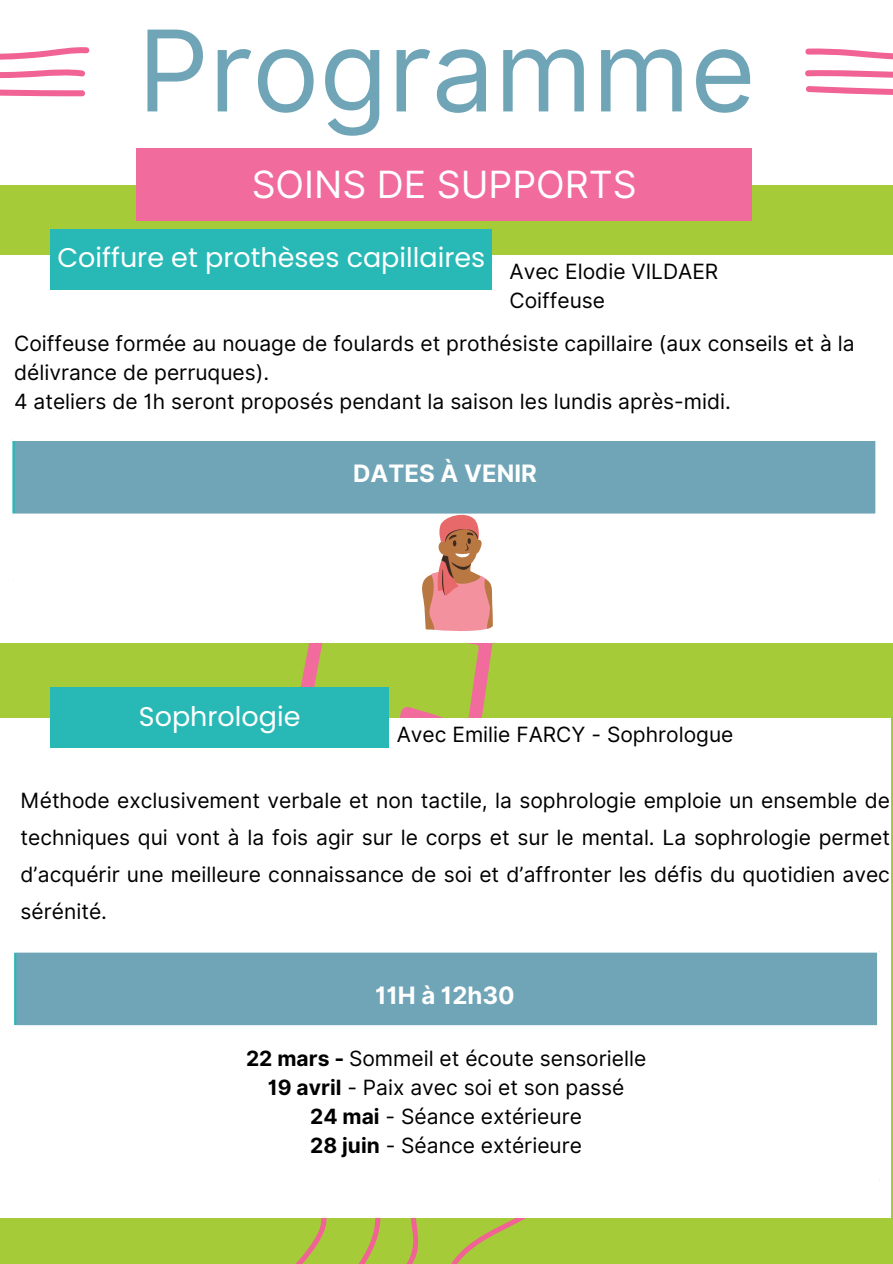
<style>
.page{position:relative;width:893px;height:1264px;background:#fff}
.page>*{position:absolute;margin:0;border:0;box-sizing:border-box;transform-origin:0 0}
.t1{font:112.5px "Inter";color:#6fa5b7}
.t2{font:37.5px "Inter";color:#fff}
.t3{font:27px "Poppins";color:#fff}
.t4{font:700 24px "Inter";color:#fff}
.t5{font:21px/37.2px "Inter";color:#000}
.s1{font-weight:700}
</style>
<div class="page">
<div style="left:0;top:0;width:892px;height:1263px;background:#a5cb39"></div>
<div style="left:0;top:0;width:892px;height:184px;background:#fff"></div>
<svg style="left:146px;top:1217px;width:181px;height:46px"></svg>
<svg style="left:327px;top:1217px;width:272px;height:46px"></svg>
<svg style="left:255px;top:642px;width:340px;height:76px"></svg>
<svg style="left:805px;top:48px;width:87px;height:12px"></svg>
<svg style="left:805px;top:70px;width:87px;height:8px"></svg>
<svg style="left:806px;top:86px;width:86px;height:9px"></svg>
<svg style="left:0;top:47px;width:89px;height:13px"></svg>
<svg style="left:0;top:69px;width:85px;height:9px"></svg>
<svg style="left:0;top:89px;width:85px;height:7px"></svg>
<div style="left:136px;top:148px;width:616px;height:72px;background:#f16c9d"></div>
<div style="left:0;top:255px;width:892px;height:387px;background:#fff"></div>
<div style="left:13px;top:439px;width:863px;height:76px;background:#6fa5b7"></div>
<hr style="left:12px;top:441px;width:3px;height:72px;background:#28b9b7">
<hr style="left:875px;top:441px;width:2px;height:138px;background:#fff">
<hr style="left:12px;top:439px;width:865px;height:2px;background:#fff">
<hr style="left:12px;top:513px;width:865px;height:3px;background:#fff">
<div style="left:51px;top:229px;width:441px;height:61px;background:#28b9b7"></div>
<div style="left:0;top:718px;width:890px;height:499px;background:#fff"></div>
<div style="left:51px;top:687px;width:338px;height:61px;background:#28b9b7"></div>
<div style="left:15px;top:951px;width:863px;height:75px;background:#6fa5b7"></div>
<hr style="left:14px;top:952px;width:2px;height:73px;background:#28b9b7">
<hr style="left:877px;top:952px;width:2px;height:226px;background:#fff">
<hr style="left:14px;top:950px;width:865px;height:2px;background:#fff">
<hr style="left:14px;top:1025px;width:865px;height:2px;background:#fff">
<svg style="left:422px;top:513px;width:71px;height:118px"></svg>
<p class="t1" style="left:137px;top:3px;width:619px">Programme</p>
<h2 class="t2" style="left:252px;top:161px;width:386px">SOINS DE SUPPORTS</h2>
<p class="t3" style="left:57px;top:239px;width:429px">Coiffure et prothèses capillaires</p>
<p class="t5" style="left:509px;top:253px;width:210px">Avec Elodie VILDAER</p>
<h4 class="t5" style="left:509px;top:282px;width:97px">Coiffeuse</h4>
<p class="t5" style="left:14px;top:328px;width:842px;line-height:29.2px">Coiffeuse formée au nouage de foulards et prothésiste capillaire (aux conseils et à la délivrance de perruques).</p>
<p class="t5" style="left:14px;top:383px;width:718px">4 ateliers de 1h seront proposés pendant la saison les lundis après-midi.</p>
<p class="t4" style="left:353px;top:459px;width:185px">DATES À VENIR</p>
<p class="t3" style="left:139px;top:697px;width:163px">Sophrologie</p>
<p class="t5" style="left:396px;top:716px;width:338px">Avec Emilie FARCY - Sophrologue</p>
<p class="t5" style="left:21px;top:781px;width:870px;text-align:justify">Méthode exclusivement verbale et non tactile, la sophrologie emploie un ensemble de techniques qui vont à la fois agir sur le corps et sur le mental. La sophrologie permet d’acquérir une meilleure connaissance de soi et d’affronter les défis du quotidien avec sérénité.</p>
<p class="t4" style="left:375px;top:980px;width:141px">11H à 12h30</p>
<p class="t5" style="left:246px;top:1039px;width:402px"><span class="s1">22 mars -</span> Sommeil et écoute sensorielle</p>
<h1 class="t5" style="left:268px;top:1068px;width:358px"><span class="s1">19 avril</span> - Paix avec soi et son passé</h1>
<p class="t5" style="left:310px;top:1097px;width:273px"><span class="s1">24 mai</span> - Séance extérieure</p>
<p class="t5" style="left:310px;top:1127px;width:273px"><span class="s1">28 juin</span> - Séance extérieure</p>
</div>
